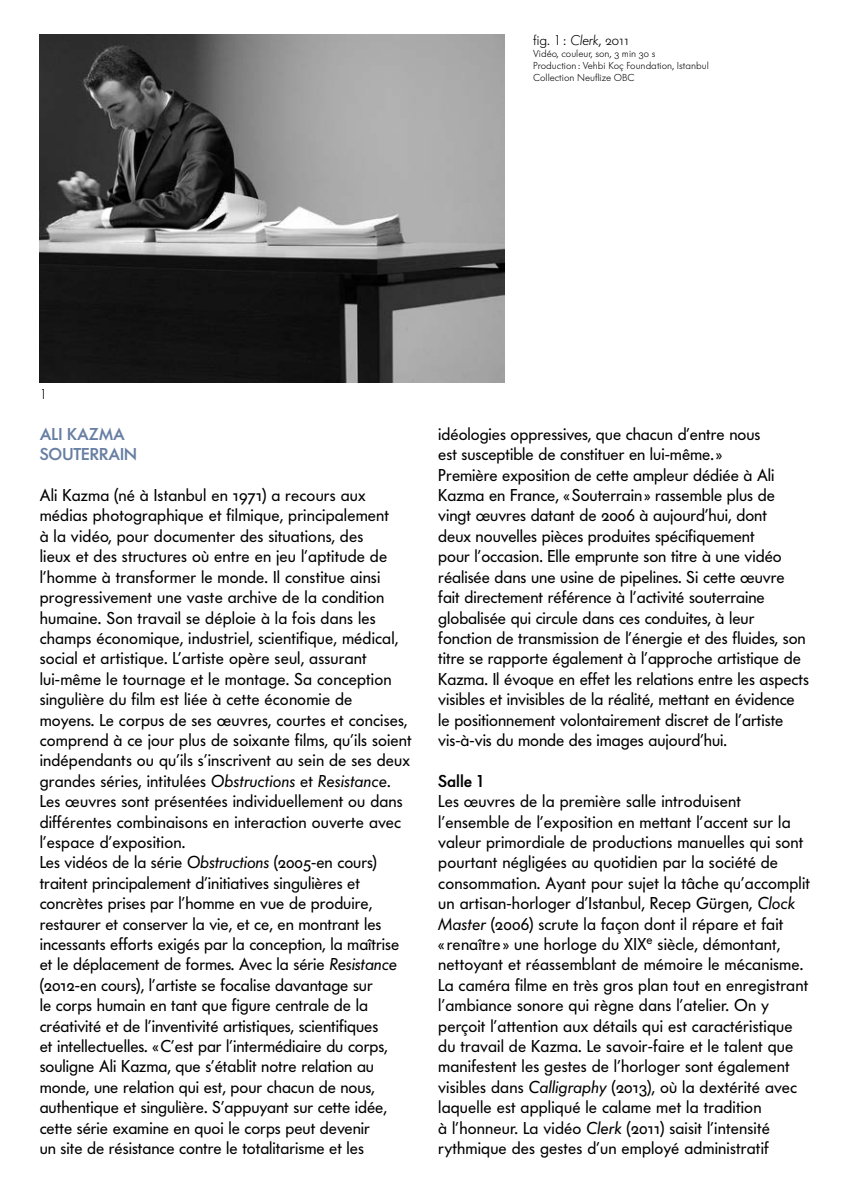
<style>
.page{position:relative;width:851px;height:1191px;background:#fff}
.page>*{position:absolute;margin:0;border:0;box-sizing:border-box;transform-origin:0 0}
.t1{font:17px/20.4px "Futura BQ";letter-spacing:.01em;color:#000}
.t2{font:500 17px/20.4px "Futura BQ";color:#687fa4}
.t3{font:500 17px "Futura BQ";color:#000}
.t4{font:300 14px "Futura BQ";color:#000}
.t5{font:300 10px/12px "Futura BQ";color:#000}
.s1{font-style:italic}
</style>
<div class="page">
<img style="left:40px;top:34px;width:464px;height:349px">
<p class="t4" style="left:533px;top:31px;width:97px">fig. 1: <span class="s1">Clerk</span>, 2011</p>
<p class="t5" style="left:533px;top:47px;width:177px">Vidéo, couleur, son, 3 min 30 s<br>Production: Vehbi Koç Foundation, Istanbul<br>Collection Neuflize OBC</p>
<p class="t4" style="left:40px;top:385px;width:9px">1</p>
<p class="t2" style="left:40px;top:423px;width:99px">ALI KAZMA<br>SOUTERRAIN</p>
<p class="t1" style="left:40px;top:485px;width:373px">Ali Kazma (né à Istanbul en 1971) a recours aux médias photographique et filmique, principalement<br>à la vidéo, pour documenter des situations, des<br>lieux et des structures où entre en jeu l’aptitude de l’homme à transformer le monde. Il constitue ainsi progressivement une vaste archive de la condition humaine. Son travail se déploie à la fois dans les champs économique, industriel, scientifique, médical, social et artistique. L’artiste opère seul, assurant lui-même le tournage et le montage. Sa conception singulière du film est liée à cette économie de<br>moyens. Le corpus de ses œuvres, courtes et concises, comprend à ce jour plus de soixante films, qu’ils soient indépendants ou qu’ils s’inscrivent au sein de ses deux grandes séries, intitulées <span class="s1">Obstructions</span> et <span class="s1">Resistance</span>.<br>Les œuvres sont présentées individuellement ou dans différentes combinaisons en interaction ouverte avec l’espace d’exposition.<br>Les vidéos de la série <span class="s1">Obstructions</span> (2005-en cours) traitent principalement d’initiatives singulières et concrètes prises par l’homme en vue de produire, restaurer et conserver la vie, et ce, en montrant les incessants efforts exigés par la conception, la maîtrise et le déplacement de formes. Avec la série <span class="s1">Resistance </span>(2012-en cours), l’artiste se focalise davantage sur<br>le corps humain en tant que figure centrale de la créativité et de l’inventivité artistiques, scientifiques<br>et intellectuelles. «C’est par l’intermédiaire du corps, souligne Ali Kazma, que s’établit notre relation au monde, une relation qui est, pour chacun de nous, authentique et singulière. S’appuyant sur cette idée, cette série examine en quoi le corps peut devenir<br>un site de résistance contre le totalitarisme et les</p>
<p class="t1" style="left:438px;top:423px;width:372px">idéologies oppressives, que chacun d’entre nous<br>est susceptible de constituer en lui-même.»<br>Première exposition de cette ampleur dédiée à Ali Kazma en France, «Souterrain » rassemble plus de vingt œuvres datant de 2006 à aujourd’hui, dont<br>deux nouvelles pièces produites spécifiquement<br>pour l’occasion. Elle emprunte son titre à une vidéo réalisée dans une usine de pipelines. Si cette œuvre fait directement référence à l’activité souterraine globalisée qui circule dans ces conduites, à leur fonction de transmission de l’énergie et des fluides, son titre se rapporte également à l’approche artistique de Kazma. Il évoque en effet les relations entre les aspects visibles et invisibles de la réalité, mettant en évidence le positionnement volontairement discret de l’artiste vis‑à-vis du monde des images aujourd’hui.</p>
<p class="t3" style="left:438px;top:769px;width:47px">Salle 1</p>
<p class="t1" style="left:438px;top:791px;width:373px">Les œuvres de la première salle introduisent l’ensemble de l’exposition en mettant l’accent sur la valeur primordiale de productions manuelles qui sont pourtant négligées au quotidien par la société de consommation. Ayant pour sujet la tâche qu’accomplit un artisan-horloger d’Istanbul, Recep Gürgen, <span class="s1">Clock Master</span> (2006) scrute la façon dont il répare et fait «renaître » une horloge du XIX<sup>e</sup> siècle, démontant, nettoyant et réassemblant de mémoire le mécanisme.<br>La caméra filme en très gros plan tout en enregistrant l’ambiance sonore qui règne dans l’atelier. On y perçoit l’attention aux détails qui est caractéristique du travail de Kazma. Le savoir-faire et le talent que manifestent les gestes de l’horloger sont également visibles dans <span class="s1">Calligraphy</span> (2013), où la dextérité avec laquelle est appliqué le calame met la tradition<br>à l’honneur. La vidéo <span class="s1">Clerk</span> (2011) saisit l’intensité rythmique des gestes d’un employé administratif</p>
</div>
